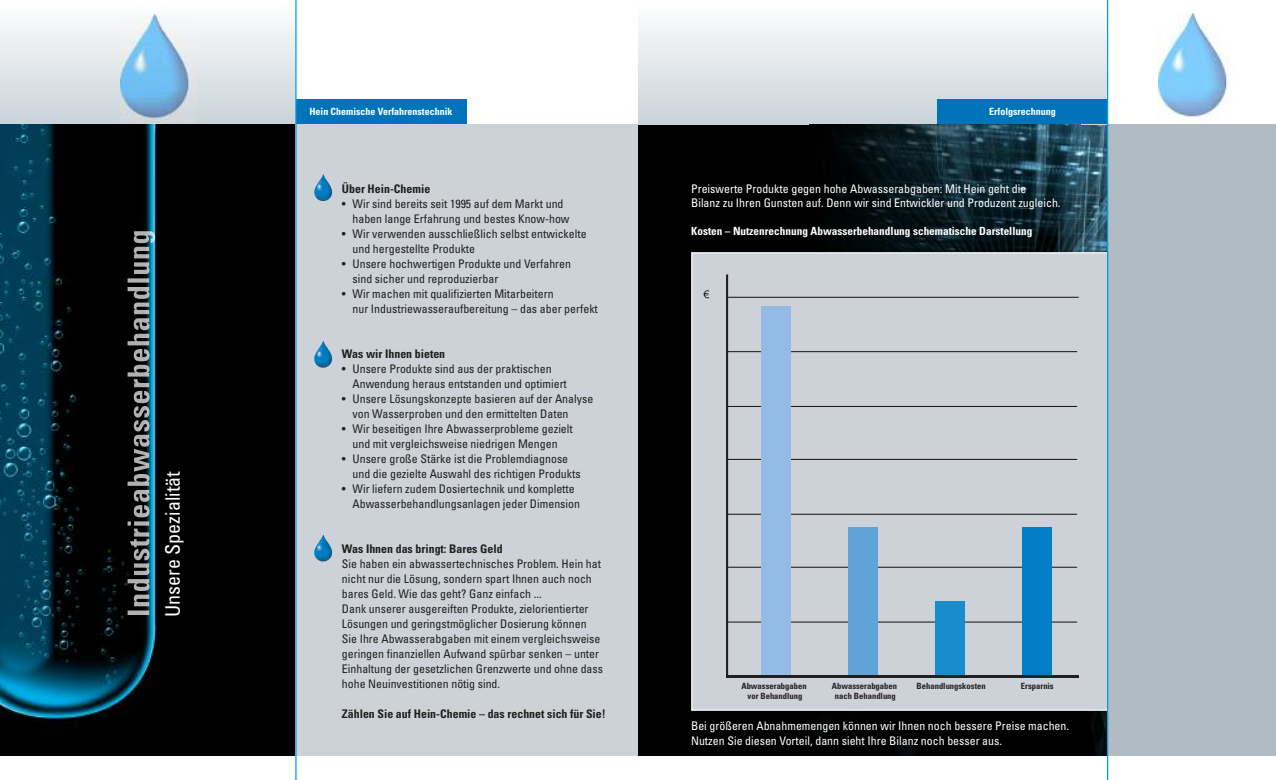
<style>
.page{position:relative;width:1276px;height:780px;background:#fff}
.page>*{position:absolute;margin:0;border:0;box-sizing:border-box;transform-origin:0 0}
.t1{font:condensed 20px "Univers";color:#fff}
.t2{font:condensed 11.88px/15px "Univers";color:#1f1f1e}
.t3{font:condensed 11.88px/14.2px "Univers";color:#fff}
.t4{font:700 condensed 11.88px "Univers";color:#1f1f1e}
.t5{font:700 condensed 11.25px "Univers";color:#fff}
.t6{font:700 condensed 10px "Univers";color:#fff}
.t7{font:700 condensed 8.62px/10.2px "Univers";color:#231f20;text-align:center}
</style>
<div class="page">
<img style="left:1080px;top:124px;width:27px;height:631px">
<div style="left:0;top:0;width:296px;height:124px;background:linear-gradient(to bottom,#fff,#c9d3d9)"></div>
<img style="left:0;top:124px;width:295px;height:631px">
<div style="left:296px;top:124px;width:342px;height:631px;background:#ccd2d7"></div>
<div style="left:296px;top:99px;width:170px;height:25px;background:#0074ba"></div>
<svg style="left:314px;top:174px;width:18px;height:27px"></svg>
<svg style="left:314px;top:341px;width:18px;height:26px"></svg>
<svg style="left:314px;top:534px;width:18px;height:27px"></svg>
<hr style="left:295px;top:0;width:1px;height:780px;background:#009de0">
<div style="left:638px;top:124px;width:172px;height:631px;background:#000"></div>
<div style="left:638px;top:0;width:469px;height:124px;background:linear-gradient(to bottom,#fff,#c9d3d9)"></div>
<img style="left:810px;top:755px;width:270px;height:1px">
<img style="left:810px;top:124px;width:270px;height:631px">
<div style="left:937px;top:99px;width:170px;height:25px;background:#0074ba"></div>
<div style="left:692px;top:253px;width:436px;height:456px;background:#ccd2d7"></div>
<div style="left:1107px;top:124px;width:169px;height:631px;background:#b1bbc4"></div>
<img style="left:1158px;top:13px;width:70px;height:111px">
<hr style="left:1107px;top:0;width:1px;height:780px;background:#009de0">
<img style="left:120px;top:15px;width:77px;height:116px">
<img style="left:128px;top:406px;width:21px;height:209px">
<hr style="left:726px;top:621px;width:351px;height:1px;background:#231f20">
<hr style="left:726px;top:566px;width:351px;height:1px;background:#231f20">
<hr style="left:726px;top:513px;width:351px;height:2px;background:#231f20">
<hr style="left:726px;top:459px;width:351px;height:1px;background:#231f20">
<hr style="left:726px;top:406px;width:351px;height:1px;background:#231f20">
<hr style="left:726px;top:351px;width:351px;height:1px;background:#231f20">
<div style="left:761px;top:306px;width:30px;height:369px;background:#94bbe3"></div>
<div style="left:848px;top:527px;width:29px;height:148px;background:#60a3d8"></div>
<div style="left:935px;top:601px;width:30px;height:74px;background:#178dce"></div>
<div style="left:1022px;top:527px;width:30px;height:148px;background:#007ec5"></div>
<hr style="left:728px;top:297px;width:350px;height:1px;background:#231f20">
<svg style="left:726px;top:274px;width:2px;height:401px"></svg>
<hr style="left:726px;top:675px;width:352px;height:2px;background:#231f20">
<svg style="left:703px;top:290px;width:6px;height:8px"></svg>
<h1 class="t1" style="left:165px;top:617px;width:147px;rotate:-90deg">Unsere Spezialität</h1>
<p class="t6" style="left:309px;top:108px;width:144px">Hein Chemische Verfahrenstechnik</p>
<p class="t4" style="left:342px;top:184px;width:90px">Über Hein-Chemie</p>
<p class="t2" style="left:352px;top:197px;width:218px;text-indent:-11px">• Wir sind bereits seit 1995 auf dem Markt und haben lange Erfahrung und bestes Know-how</p>
<p class="t2" style="left:352px;top:227px;width:236px;text-indent:-11px">• Wir verwenden ausschließlich selbst entwickelte und hergestellte Produkte</p>
<p class="t2" style="left:352px;top:257px;width:220px;text-indent:-11px">• Unsere hochwertigen Produkte und Verfahren sind sicher und reproduzierbar</p>
<p class="t2" style="left:352px;top:287px;width:247px;text-indent:-11px">• Wir machen mit qualifizierten Mitarbeitern<br>nur Industriewasseraufbereitung – das aber perfekt</p>
<p class="t4" style="left:342px;top:349px;width:105px">Was wir Ihnen bieten</p>
<p class="t2" style="left:352px;top:362px;width:216px;text-indent:-11px">• Unsere Produkte sind aus der praktischen<br>Anwendung heraus entstanden und optimiert</p>
<p class="t2" style="left:352px;top:392px;width:242px;text-indent:-11px">• Unsere Lösungskonzepte basieren auf der Analyse von Wasserproben und den ermittelten Daten</p>
<p class="t2" style="left:342px;top:422px;width:232px;text-align:center">• Wir beseitigen Ihre Abwasserprobleme gezielt und mit vergleichsweise niedrigen Mengen</p>
<p class="t2" style="left:352px;top:452px;width:230px;text-indent:-11px">• Unsere große Stärke ist die Problemdiagnose und die gezielte Auswahl des richtigen Produkts</p>
<p class="t2" style="left:352px;top:482px;width:229px;text-indent:-11px">• Wir liefern zudem Dosiertechnik und komplette<br>Abwasserbehandlungsanlagen jeder Dimension</p>
<p class="t4" style="left:342px;top:544px;width:162px">Was Ihnen das bringt: Bares Geld</p>
<p class="t2" style="left:342px;top:557px;width:263px">Sie haben ein abwassertechnisches Problem. Hein hat nicht nur die Lösung, sondern spart Ihnen auch noch bares Geld. Wie das geht? Ganz einfach ...<br>Dank unserer ausgereiften Produkte, zielorientierter Lösungen und geringstmöglicher Dosierung können Sie Ihre Abwasserabgaben mit einem vergleichsweise geringen finanziellen Aufwand spürbar senken – unter Einhaltung der gesetzlichen Grenzwerte und ohne dass hohe Neuinvestitionen nötig sind.</p>
<p class="t4" style="left:342px;top:709px;width:265px">Zählen Sie auf Hein-Chemie – das rechnet sich für Sie!</p>
<p class="t6" style="left:989px;top:108px;width:68px">Erfolgsrechnung</p>
<p class="t3" style="left:691px;top:182px;width:371px">Preiswerte Produkte gegen hohe Abwasserabgaben: Mit Hein geht die<br>Bilanz zu Ihren Gunsten auf. Denn wir sind Entwickler und Produzent zugleich.</p>
<p class="t5" style="left:691px;top:227px;width:343px">Kosten – Nutzenrechnung Abwasserbehandlung schematische Darstellung</p>
<p class="t7" style="left:741px;top:681px;width:67px">Abwasserabgaben vor Behandlung</p>
<p class="t7" style="left:832px;top:681px;width:67px">Abwasserabgaben</p>
<p class="t7" style="left:916px;top:681px;width:70px">Behandlungskosten</p>
<p class="t7" style="left:1021px;top:681px;width:34px">Ersparnis</p>
<p class="t7" style="left:835px;top:691px;width:62px">nach Behandlung</p>
<p class="t3" style="left:691px;top:719px;width:379px">Bei größeren Abnahmemengen können wir Ihnen noch bessere Preise machen.<br>Nutzen Sie diesen Vorteil, dann sieht Ihre Bilanz noch besser aus.</p>
</div>
